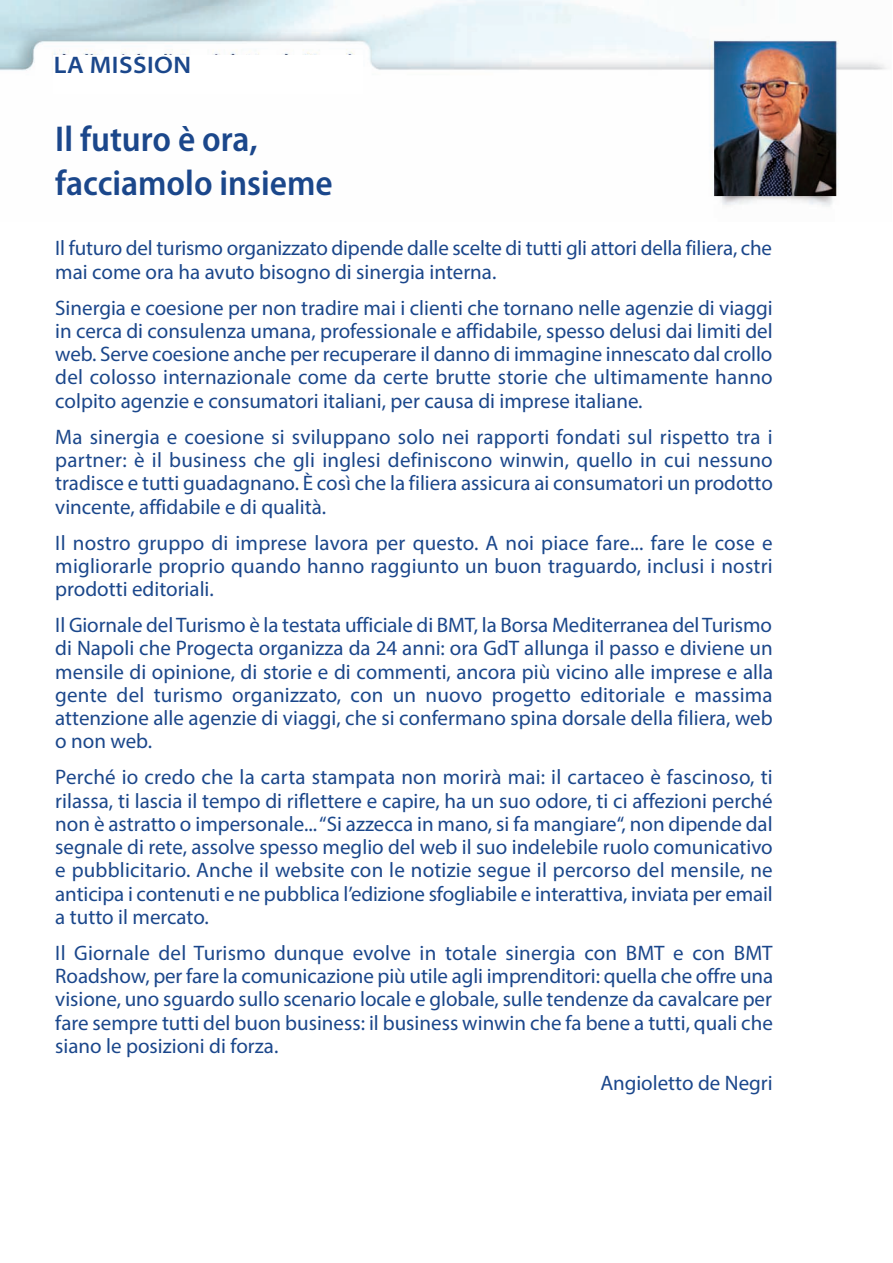
<style>
.page{position:relative;width:893px;height:1263px;background:#fff}
.page>*{position:absolute;margin:0;border:0;box-sizing:border-box;transform-origin:0 0}
.t1{font:600 semi-condensed 36px/43.2px "Myriad Pro";color:#1b478b}
.t2{font:600 semi-expanded 24px "Myriad Pro";letter-spacing:.02em;color:#1b478b}
.t3{font:21px/23.2px "Myriad Pro";color:#1b478b;text-align:justify}
</style>
<div class="page">
<img style="left:0;top:0;width:887px;height:207px">
<div style="left:54px;top:55px;width:309px;height:38px;background:#fff"></div>
<p class="t2" style="left:54px;top:56px;width:139px">LA MISSION</p>
<h1 class="t1" style="left:55px;top:121px;width:279px">Il futuro è ora, facciamolo insieme</h1>
<p class="t3" style="left:55px;top:238px;width:718px">Il futuro del turismo organizzato dipende dalle scelte di tutti gli attori della filiera, che mai come ora ha avuto bisogno di sinergia interna.</p>
<p class="t3" style="left:55px;top:298px;width:719px">Sinergia e coesione per non tradire mai i clienti che tornano nelle agenzie di viaggi in cerca di consulenza umana, professionale e affidabile, spesso delusi dai limiti del web. Serve coesione anche per recuperare il danno di immagine innescato dal crollo del colosso internazionale come da certe brutte storie che ultimamente hanno colpito agenzie e consumatori italiani, per causa di imprese italiane.</p>
<p class="t3" style="left:55px;top:427px;width:719px">Ma sinergia e coesione si sviluppano solo nei rapporti fondati sul rispetto tra i partner: è il business che gli inglesi definiscono winwin, quello in cui nessuno tradisce e tutti guadagnano. È così che la filiera assicura ai consumatori un prodotto vincente, affidabile e di qualità.</p>
<p class="t3" style="left:55px;top:532px;width:719px">Il nostro gruppo di imprese lavora per questo. A noi piace fare... fare le cose e migliorarle proprio quando hanno raggiunto un buon traguardo, inclusi i nostri prodotti editoriali.</p>
<p class="t3" style="left:55px;top:615px;width:719px">Il Giornale del Turismo è la testata ufficiale di BMT, la Borsa Mediterranea del Turismo di Napoli che Progecta organizza da 24 anni: ora GdT allunga il passo e diviene un mensile di opinione, di storie e di commenti, ancora più vicino alle imprese e alla gente del turismo organizzato, con un nuovo progetto editoriale e massima attenzione alle agenzie di viaggi, che si confermano spina dorsale della filiera, web o non web.</p>
<p class="t3" style="left:55px;top:767px;width:719px">Perché io credo che la carta stampata non morirà mai: il cartaceo è fascinoso, ti rilassa, ti lascia il tempo di riflettere e capire, ha un suo odore, ti ci affezioni perché non è astratto o impersonale... “Si azzecca in mano, si fa mangiare“, non dipende dal segnale di rete, assolve spesso meglio del web il suo indelebile ruolo comunicativo e pubblicitario. Anche il website con le notizie segue il percorso del mensile, ne anticipa i contenuti e ne pubblica l’edizione sfogliabile e interattiva, inviata per email a tutto il mercato.</p>
<p class="t3" style="left:55px;top:943px;width:720px">Il Giornale del Turismo dunque evolve in totale sinergia con BMT e con BMT Roadshow, per fare la comunicazione più utile agli imprenditori: quella che offre una visione, uno sguardo sullo scenario locale e globale, sulle tendenze da cavalcare per fare sempre tutti del buon business: il business winwin che fa bene a tutti, quali che siano le posizioni di forza.</p>
<p class="t3" style="left:600px;top:1073px;width:174px">Angioletto de Negri</p>
</div>
